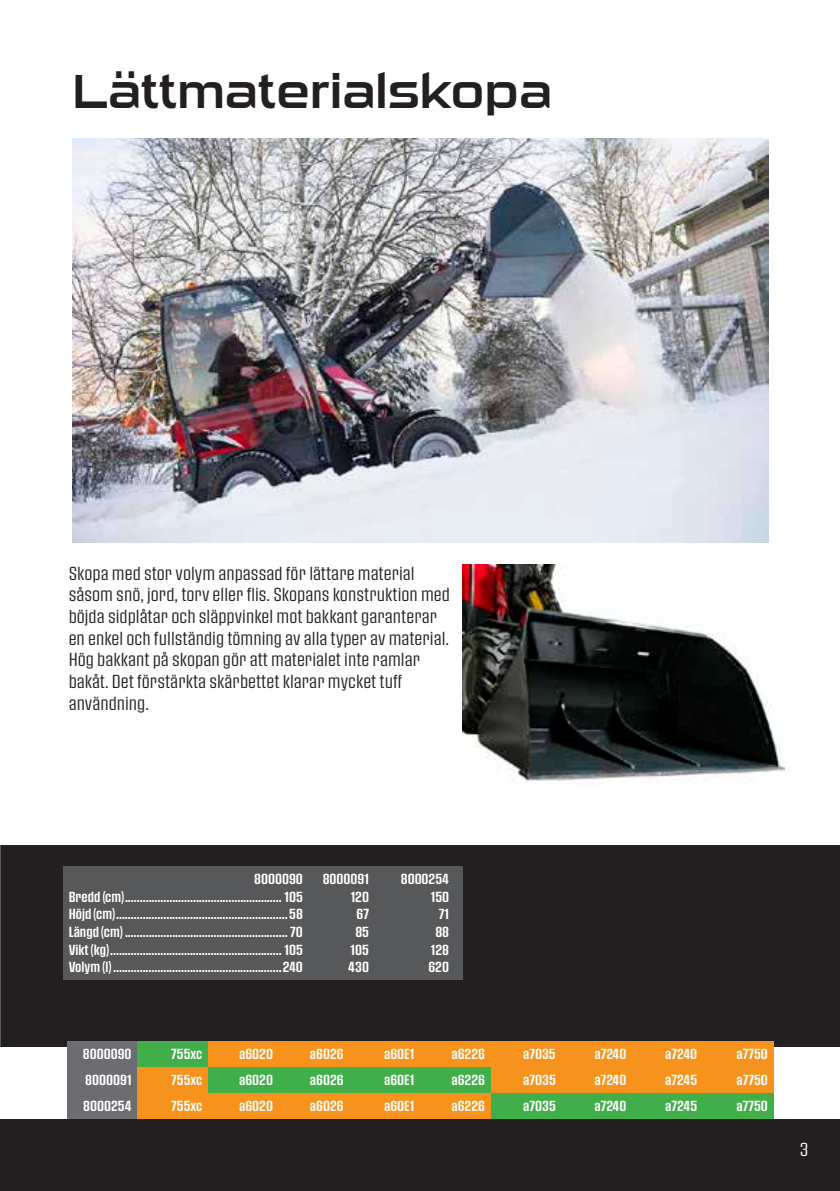
<style>
.page{position:relative;width:840px;height:1191px;background:#fff}
.page>*{position:absolute;margin:0;border:0;box-sizing:border-box;transform-origin:0 0}
.t1{font:48px "Sui Generis Rg";color:#231f20}
.t2{font:18px/21.6px "Pressio No.41";color:#231f20}
.t3{font:18px "Pressio No.41";color:#fff}
.t4{font:14px "Pressio No.43";color:#fff}
</style>
<div class="page">
<div style="left:0;top:1119px;width:839px;height:72px;background:#231f20"></div>
<div style="left:0;top:845px;width:839px;height:202px;background:#231f20"></div>
<img style="left:73px;top:138px;width:695px;height:404px">
<img style="left:462px;top:564px;width:322px;height:219px">
<div style="left:67px;top:1041px;width:70px;height:25px;background:#6c6d70"></div>
<div style="left:138px;top:1041px;width:70px;height:25px;background:#40ae49"></div>
<div style="left:208px;top:1041px;width:70px;height:25px;background:#f7931d"></div>
<div style="left:279px;top:1041px;width:70px;height:25px;background:#f7931d"></div>
<div style="left:350px;top:1041px;width:70px;height:25px;background:#f7931d"></div>
<div style="left:420px;top:1041px;width:70px;height:25px;background:#f7931d"></div>
<div style="left:491px;top:1041px;width:70px;height:25px;background:#f7931d"></div>
<div style="left:562px;top:1041px;width:69px;height:25px;background:#f7931d"></div>
<div style="left:632px;top:1041px;width:70px;height:25px;background:#f7931d"></div>
<div style="left:703px;top:1041px;width:70px;height:25px;background:#f7931d"></div>
<div style="left:67px;top:1067px;width:70px;height:25px;background:#6c6d70"></div>
<div style="left:138px;top:1067px;width:70px;height:25px;background:#f7931d"></div>
<div style="left:208px;top:1067px;width:70px;height:25px;background:#40ae49"></div>
<div style="left:279px;top:1067px;width:70px;height:25px;background:#40ae49"></div>
<div style="left:350px;top:1067px;width:70px;height:25px;background:#40ae49"></div>
<div style="left:420px;top:1067px;width:70px;height:25px;background:#40ae49"></div>
<div style="left:491px;top:1067px;width:70px;height:25px;background:#f7931d"></div>
<div style="left:562px;top:1067px;width:69px;height:25px;background:#f7931d"></div>
<div style="left:632px;top:1067px;width:70px;height:25px;background:#f7931d"></div>
<div style="left:703px;top:1067px;width:70px;height:25px;background:#f7931d"></div>
<div style="left:67px;top:1093px;width:70px;height:25px;background:#6c6d70"></div>
<div style="left:138px;top:1093px;width:70px;height:25px;background:#f7931d"></div>
<div style="left:208px;top:1093px;width:70px;height:25px;background:#f7931d"></div>
<div style="left:279px;top:1093px;width:70px;height:25px;background:#f7931d"></div>
<div style="left:350px;top:1093px;width:70px;height:25px;background:#f7931d"></div>
<div style="left:420px;top:1093px;width:70px;height:25px;background:#f7931d"></div>
<div style="left:491px;top:1093px;width:70px;height:25px;background:#40ae49"></div>
<div style="left:562px;top:1093px;width:69px;height:25px;background:#40ae49"></div>
<div style="left:632px;top:1093px;width:70px;height:25px;background:#40ae49"></div>
<div style="left:703px;top:1093px;width:70px;height:25px;background:#40ae49"></div>
<div style="left:63px;top:866px;width:399px;height:25px;background:#57585a"></div>
<div style="left:63px;top:884px;width:399px;height:25px;background:#57585a"></div>
<div style="left:63px;top:901px;width:399px;height:26px;background:#57585a"></div>
<div style="left:63px;top:919px;width:399px;height:25px;background:#57585a"></div>
<div style="left:63px;top:937px;width:399px;height:25px;background:#57585a"></div>
<div style="left:63px;top:954px;width:399px;height:26px;background:#57585a"></div>
<h1 class="t1" style="left:73px;top:64px;width:480px">Lättmaterialskopa</h1>
<p class="t2" style="left:69px;top:562px;width:382px">Skopa med stor volym anpassad för lättare material såsom snö, jord, torv eller flis. Skopans konstruktion med böjda sidplåtar och släppvinkel mot bakkant garanterar en enkel och fullständig tömning av alla typer av material.<br>Hög bakkant på skopan gör att materialet inte ramlar bakåt. Det förstärkta skärbettet klarar mycket tuff användning.</p>
<p class="t4" style="left:254px;top:871px;width:50px">8000090</p>
<p class="t4" style="left:322px;top:871px;width:48px">8000091</p>
<p class="t4" style="left:400px;top:871px;width:50px">8000254</p>
<p class="t4" style="left:69px;top:888px;width:235px">Bredd (cm)..................................................... 105</p>
<p class="t4" style="left:350px;top:888px;width:20px">120</p>
<p class="t4" style="left:430px;top:888px;width:20px">150</p>
<p class="t4" style="left:69px;top:906px;width:235px">Höjd (cm)..........................................................58</p>
<p class="t4" style="left:356px;top:906px;width:14px">67</p>
<p class="t4" style="left:438px;top:906px;width:12px">71</p>
<p class="t4" style="left:69px;top:924px;width:235px">Längd (cm) ....................................................... 70</p>
<p class="t4" style="left:355px;top:924px;width:15px">85</p>
<p class="t4" style="left:435px;top:924px;width:15px">88</p>
<p class="t4" style="left:69px;top:941px;width:235px">Vikt (kg).......................................................... 105</p>
<p class="t4" style="left:350px;top:941px;width:20px">105</p>
<p class="t4" style="left:430px;top:941px;width:20px">128</p>
<p class="t4" style="left:69px;top:959px;width:235px">Volym (l) .........................................................240</p>
<p class="t4" style="left:348px;top:959px;width:22px">430</p>
<p class="t4" style="left:428px;top:959px;width:22px">620</p>
<p class="t4" style="left:83px;top:1045px;width:50px">8000090</p>
<p class="t4" style="left:171px;top:1045px;width:33px">755xc</p>
<p class="t4" style="left:239px;top:1045px;width:35px">a6020</p>
<p class="t4" style="left:310px;top:1045px;width:35px">a6026</p>
<p class="t4" style="left:384px;top:1045px;width:32px">a60E1</p>
<p class="t4" style="left:451px;top:1045px;width:35px">a6226</p>
<p class="t4" style="left:523px;top:1045px;width:34px">a7035</p>
<p class="t4" style="left:594px;top:1045px;width:34px">a7240</p>
<p class="t4" style="left:664px;top:1045px;width:34px">a7240</p>
<p class="t4" style="left:736px;top:1045px;width:33px">a7750</p>
<p class="t4" style="left:85px;top:1071px;width:48px">8000091</p>
<p class="t4" style="left:171px;top:1071px;width:33px">755xc</p>
<p class="t4" style="left:239px;top:1071px;width:35px">a6020</p>
<p class="t4" style="left:310px;top:1071px;width:35px">a6026</p>
<p class="t4" style="left:384px;top:1071px;width:32px">a60E1</p>
<p class="t4" style="left:451px;top:1071px;width:35px">a6226</p>
<p class="t4" style="left:523px;top:1071px;width:34px">a7035</p>
<p class="t4" style="left:594px;top:1071px;width:34px">a7240</p>
<p class="t4" style="left:665px;top:1071px;width:33px">a7245</p>
<p class="t4" style="left:736px;top:1071px;width:33px">a7750</p>
<p class="t4" style="left:83px;top:1098px;width:50px">8000254</p>
<p class="t4" style="left:171px;top:1098px;width:33px">755xc</p>
<p class="t4" style="left:239px;top:1098px;width:35px">a6020</p>
<p class="t4" style="left:310px;top:1098px;width:35px">a6026</p>
<p class="t4" style="left:384px;top:1098px;width:32px">a60E1</p>
<p class="t4" style="left:451px;top:1098px;width:35px">a6226</p>
<p class="t4" style="left:523px;top:1098px;width:34px">a7035</p>
<p class="t4" style="left:594px;top:1098px;width:34px">a7240</p>
<p class="t4" style="left:665px;top:1098px;width:33px">a7245</p>
<p class="t4" style="left:736px;top:1098px;width:33px">a7750</p>
<p class="t3" style="left:799px;top:1139px;width:10px">3</p>
</div>
